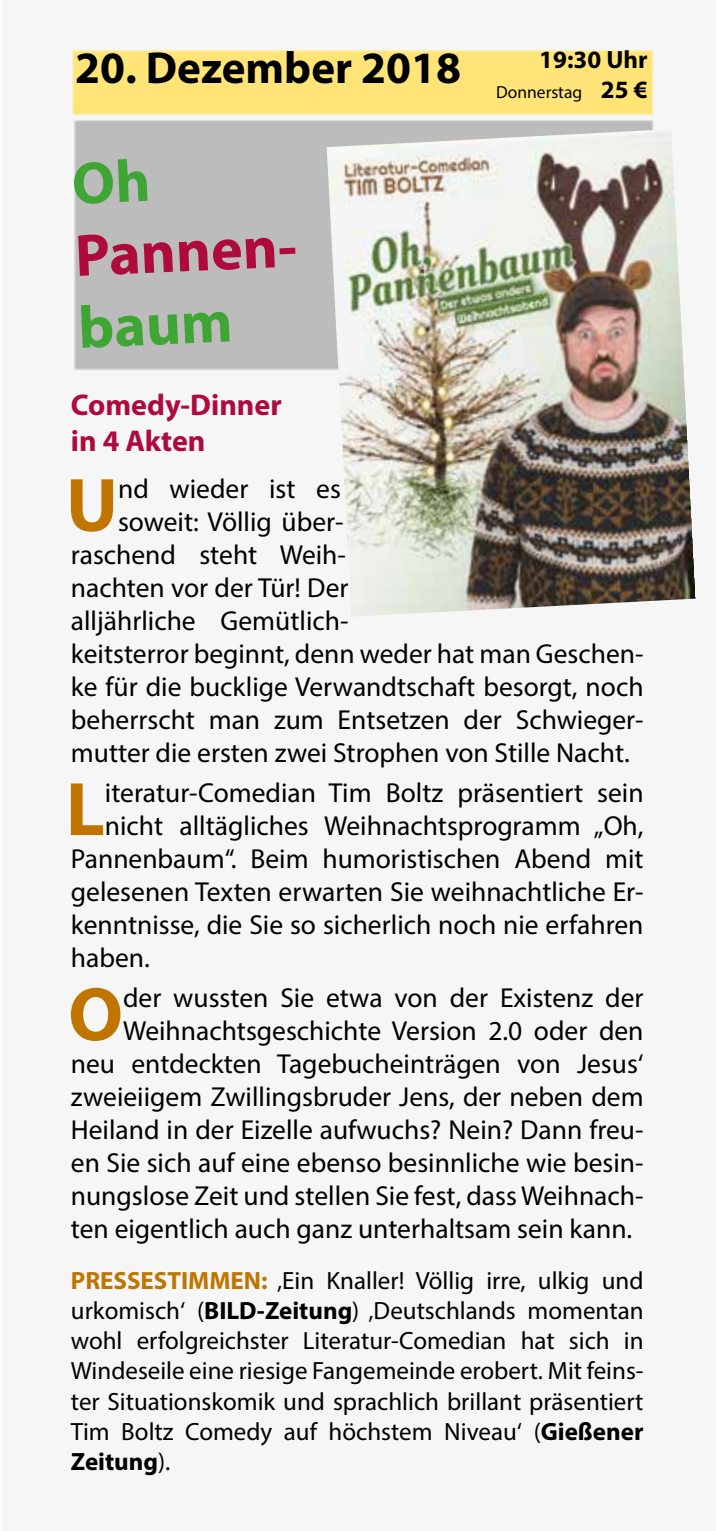
<style>
.page{position:relative;width:716px;height:1531px;background:#fff}
.page>*{position:absolute;margin:0;border:0;box-sizing:border-box;transform-origin:0 0}
.t1{font:700 76.5px "Myriad Pro";color:#bf7500}
.t2{font:700 60px "Myriad Pro";color:#ae0a3b}
.t3{font:700 60px "Myriad Pro";color:#3fa535}
.t4{font:700 45px "Myriad Pro";color:#000}
.t5{font:700 30px/36px "Myriad Pro";color:#ae0a3b}
.t6{font:27.5px "Myriad Pro";color:#000}
.t7{font:25px/30px "Myriad Pro";color:#000;text-align:justify}
.t8{font:700 25px "Myriad Pro";color:#000}
.t9{font:17.5px "Myriad Pro";color:#000}
.s1{font-weight:700;font-size:25px}
.s2{font-weight:700;color:#bf7500}
.s3{font-weight:700}
</style>
<div class="page">
<img style="left:72px;top:48px;width:624px;height:551px">
<img style="left:327px;top:129px;width:368px;height:488px">
<div style="left:73px;top:158px;width:74px;height:47px;background:#bcbcbc"></div>
<h3 class="t4" style="left:75px;top:39px;width:387px">20. Dezember 2018</h3>
<p class="t8" style="left:539px;top:44px;width:110px">19:30 Uhr</p>
<p class="t9" style="left:496px;top:82px;width:153px">Donnerstag <span class="s1">25 €</span></p>
<h2 class="t2" style="left:73px;top:218px;width:234px;rotate:-3deg">Pannen-</h2>
<h2 class="t3" style="left:76px;top:289px;width:156px;rotate:-3deg">baum</h2>
<p class="t5" style="left:71px;top:386px;width:212px">Comedy-Dinner in 4 Akten</p>
<h1 class="t1" style="left:66px;top:455px;width:54px">U</h1>
<p class="t6" style="left:118px;top:472px;width:224px">nd wieder ist es</p>
<p class="t6" style="left:118px;top:505px;width:227px">soweit: Völlig über-</p>
<p class="t6" style="left:71px;top:538px;width:276px">raschend steht Weih-</p>
<p class="t6" style="left:71px;top:571px;width:279px">nachten vor der Tür! Der</p>
<p class="t6" style="left:71px;top:604px;width:279px">alljährliche Gemütlich-</p>
<p class="t6" style="left:71px;top:637px;width:574px">keitsterror beginnt, denn weder hat man Geschen-</p>
<p class="t6" style="left:71px;top:670px;width:574px">ke für die bucklige Verwandtschaft besorgt, noch</p>
<p class="t6" style="left:71px;top:703px;width:574px">beherrscht man zum Entsetzen der Schwieger-</p>
<p class="t6" style="left:71px;top:736px;width:560px">mutter die ersten zwei Strophen von Stille Nacht.</p>
<h1 class="t1" style="left:66px;top:759px;width:41px">L</h1>
<p class="t6" style="left:105px;top:776px;width:540px">iteratur-Comedian Tim Boltz präsentiert sein</p>
<p class="t6" style="left:105px;top:809px;width:540px">nicht alltägliches Weihnachtsprogramm „Oh,</p>
<p class="t6" style="left:71px;top:842px;width:574px">Pannenbaum“. Beim humoristischen Abend mit</p>
<p class="t6" style="left:71px;top:875px;width:574px">gelesenen Texten erwarten Sie weihnachtliche Er-</p>
<p class="t6" style="left:71px;top:908px;width:574px">kenntnisse, die Sie so sicherlich noch nie erfahren</p>
<p class="t6" style="left:71px;top:941px;width:80px">haben.</p>
<h1 class="t1" style="left:68px;top:964px;width:56px">O</h1>
<p class="t6" style="left:123px;top:981px;width:522px">der wussten Sie etwa von der Existenz der</p>
<p class="t6" style="left:123px;top:1014px;width:522px">Weihnachtsgeschichte Version 2.0 oder den</p>
<p class="t6" style="left:71px;top:1047px;width:574px">neu entdeckten Tagebucheinträgen von Jesus‘</p>
<p class="t6" style="left:71px;top:1080px;width:574px">zweieiigem Zwillingsbruder Jens, der neben dem</p>
<p class="t6" style="left:71px;top:1113px;width:574px">Heiland in der Eizelle aufwuchs? Nein? Dann freu-</p>
<p class="t6" style="left:71px;top:1146px;width:574px">en Sie sich auf eine ebenso besinnliche wie besin-</p>
<p class="t6" style="left:71px;top:1179px;width:574px">nungslose Zeit und stellen Sie fest, dass Weihnach-</p>
<p class="t6" style="left:71px;top:1212px;width:563px">ten eigentlich auch ganz unterhaltsam sein kann.</p>
<p class="t7" style="left:71px;top:1265px;width:574px"><span class="s2">PRESSESTIMMEN:</span> ‚Ein Knaller! Völlig irre, ulkig und urkomisch‘ (<span class="s3">BILD-Zeitung</span>) ‚Deutschlands momentan wohl erfolgreichster Literatur-Comedian hat sich in Windeseile eine riesige Fangemeinde erobert. Mit feins&shy;ter Situationskomik und sprachlich brillant präsentiert Tim Boltz Comedy auf höchstem Niveau‘ (<span class="s3">Gießener Zeitung</span>).</p>
</div>
